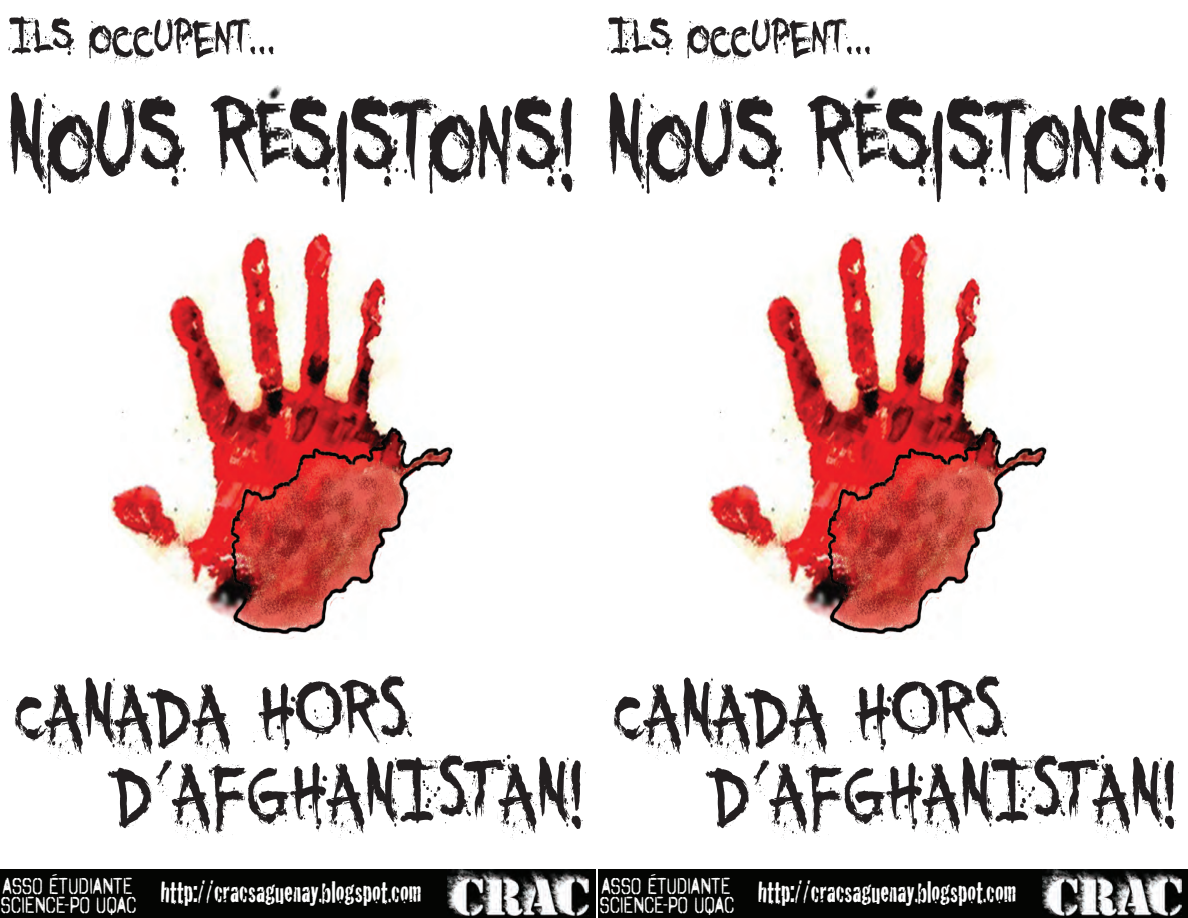
<style>
.page{position:relative;width:1188px;height:918px;background:#fff}
.page>*{position:absolute;margin:0;border:0;box-sizing:border-box;transform-origin:0 0}
.t1{font:167.1px "You Murderer BB";color:#231f20;scale:.72 1}
.t2{font:121.2px "You Murderer BB";color:#231f20;scale:.83 1}
.t3{font:69.9px "You Murderer BB";color:#231f20;scale:.83 1}
.t4{font:30.3px "Cracked";color:#fff;scale:.83 1}
.t5{font:23.25px "Octin Spraypaint Free";color:#fefefe;scale:.83 1}
.s1{color:#fff}
</style>
<div class="page">
<img style="left:852px;top:85px;width:36px;height:83px">
<img style="left:256px;top:85px;width:36px;height:83px">
<div style="left:0;top:869px;width:596px;height:49px;background:#040503"></div>
<img style="left:448px;top:869px;width:140px;height:47px">
<img style="left:109px;top:232px;width:344px;height:407px">
<div style="left:598px;top:869px;width:590px;height:49px;background:#040503"></div>
<img style="left:1042px;top:869px;width:139px;height:47px">
<img style="left:707px;top:232px;width:341px;height:407px">
<h3 class="t3" style="left:10px;top:9px;width:322px">Ils occupent...</h3>
<h1 class="t1" style="left:7px;top:76px;width:1613px">Nous R sistons! Nous R sistons!</h1>
<h3 class="t3" style="left:609px;top:9px;width:318px">Ils occupent...</h3>
<h2 class="t2" style="left:12px;top:665px;width:480px">CANADA HORS</h2>
<h2 class="t2" style="left:113px;top:745px;width:567px">D’AFGHANISTAN!</h2>
<p class="t5" style="left:2px;top:873px;width:158px"><span class="s1">ASSO É</span>TUDIANTE</p>
<p class="t4" style="left:0;top:868px;width:509px"><sub>SCIENCE-PO</sub> <sub>UQAC</sub> http://cracsaguenay.blogspot.com</p>
<h2 class="t2" style="left:611px;top:665px;width:475px">CANADA HORS</h2>
<h2 class="t2" style="left:711px;top:745px;width:562px">D’AFGHANISTAN!</h2>
<p class="t5" style="left:601px;top:873px;width:157px"><span class="s1">ASSO É</span>TUDIANTE</p>
<p class="t4" style="left:600px;top:868px;width:504px"><sub>SCIENCE-PO</sub> <sub>UQAC</sub> http://cracsaguenay.blogspot.com</p>
</div>
